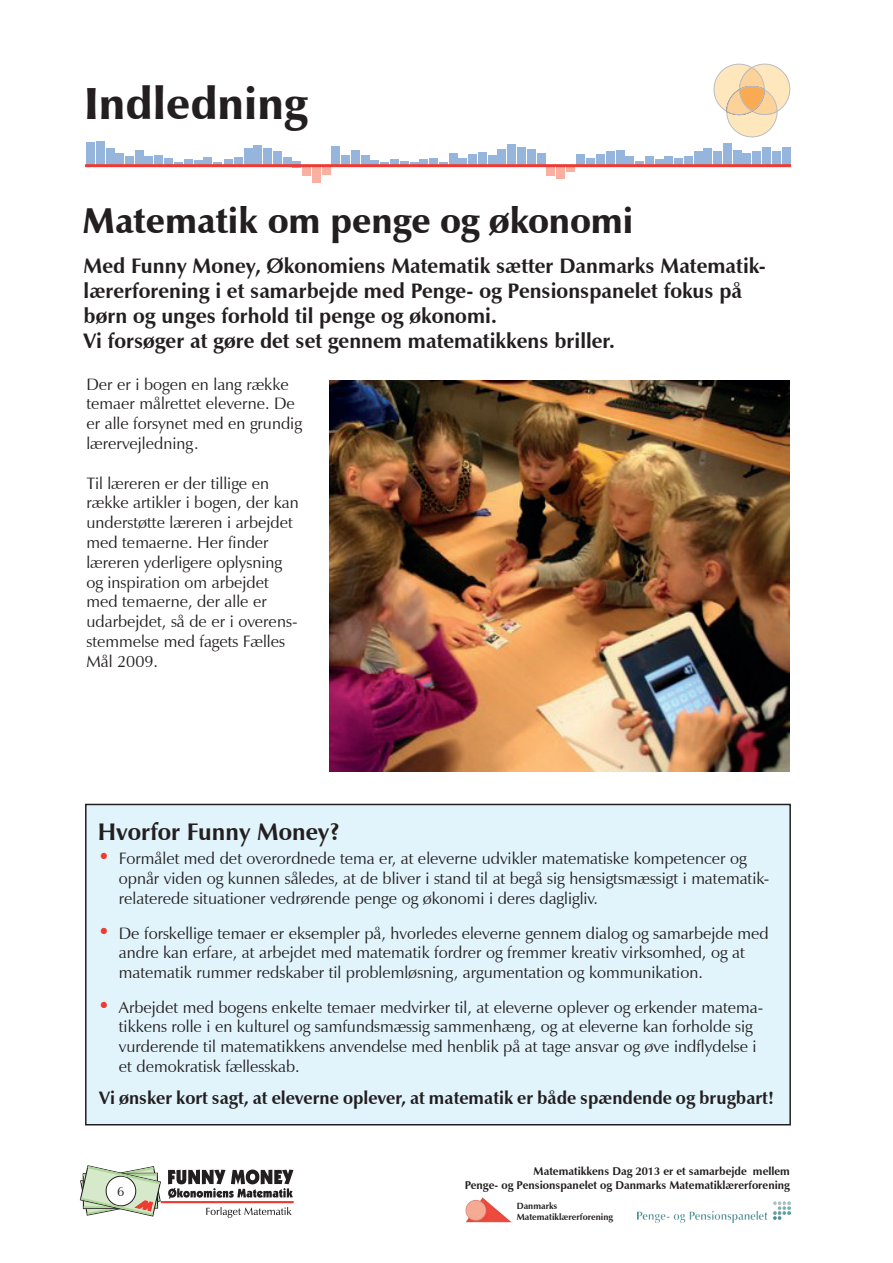
<style>
.page{position:relative;width:893px;height:1263px;background:#fff}
.page>*{position:absolute;margin:0;border:0;box-sizing:border-box;transform-origin:0 0}
.t1{font:900 45px "Zapf Humanist 601 BT";color:#231f20}
.t2{font:900 36px "Zapf Humanist 601 BT";color:#231f20}
.t3{font:700 24px "Zapf Humanist 601 BT";color:#231f20}
.t4{font:700 21px/25.2px "Zapf Humanist 601 BT";color:#231f20}
.t5{font:700 18px "Zapf Humanist 601 BT";color:#231f20}
.t6{font:16.5px/19.8px "Zapf Humanist 601 BT";color:#231f20}
.t7{font:13.5px "Zapf Humanist 601 BT";color:#231f20}
.t8{font:700 11.25px/13.5px "Zapf Humanist 601 BT";color:#231f20;text-align:right}
.t9{font:700 9px/10.8px "Zapf Humanist 601 BT";color:#231f20}
.s1{font-weight:700;font-size:21px;color:#ee3b32}
</style>
<div class="page">
<hr style="left:161px;top:1201px;width:133px;height:2px;background:#ee3b32">
<svg style="left:206px;top:1207px;width:86px;height:11px"></svg>
<svg style="left:168px;top:1169px;width:125px;height:30px"></svg>
<svg style="left:79px;top:1165px;width:83px;height:52px"></svg>
<div style="left:312px;top:165px;width:9px;height:18px;background:#f9b0a0"></div>
<div style="left:322px;top:167px;width:8px;height:7px;background:#f9b0a0"></div>
<div style="left:332px;top:147px;width:8px;height:18px;background:#95b5dc"></div>
<div style="left:341px;top:156px;width:9px;height:9px;background:#95b5dc"></div>
<div style="left:351px;top:151px;width:9px;height:14px;background:#95b5dc"></div>
<div style="left:361px;top:156px;width:8px;height:9px;background:#95b5dc"></div>
<div style="left:371px;top:160px;width:8px;height:5px;background:#95b5dc"></div>
<svg style="left:380px;top:162px;width:9px;height:2px"></svg>
<div style="left:390px;top:159px;width:9px;height:6px;background:#95b5dc"></div>
<svg style="left:400px;top:162px;width:8px;height:2px"></svg>
<div style="left:410px;top:162px;width:8px;height:5px;background:#95b5dc"></div>
<div style="left:420px;top:159px;width:8px;height:7px;background:#95b5dc"></div>
<div style="left:429px;top:158px;width:9px;height:9px;background:#95b5dc"></div>
<svg style="left:439px;top:162px;width:8px;height:2px"></svg>
<div style="left:458px;top:158px;width:9px;height:7px;background:#95b5dc"></div>
<div style="left:468px;top:155px;width:9px;height:10px;background:#95b5dc"></div>
<div style="left:478px;top:152px;width:8px;height:13px;background:#95b5dc"></div>
<div style="left:488px;top:155px;width:8px;height:10px;background:#95b5dc"></div>
<div style="left:498px;top:149px;width:8px;height:16px;background:#95b5dc"></div>
<div style="left:507px;top:144px;width:9px;height:21px;background:#95b5dc"></div>
<div style="left:517px;top:147px;width:8px;height:18px;background:#95b5dc"></div>
<div style="left:527px;top:150px;width:8px;height:16px;background:#95b5dc"></div>
<div style="left:537px;top:153px;width:8px;height:12px;background:#95b5dc"></div>
<div style="left:546px;top:166px;width:9px;height:10px;background:#f9b0a0"></div>
<div style="left:556px;top:166px;width:9px;height:13px;background:#f9b0a0"></div>
<svg style="left:566px;top:167px;width:8px;height:5px"></svg>
<div style="left:576px;top:154px;width:8px;height:11px;background:#95b5dc"></div>
<div style="left:586px;top:158px;width:9px;height:7px;background:#95b5dc"></div>
<div style="left:596px;top:154px;width:9px;height:11px;background:#95b5dc"></div>
<div style="left:606px;top:152px;width:9px;height:13px;background:#95b5dc"></div>
<div style="left:87px;top:143px;width:8px;height:22px;background:#95b5dc"></div>
<div style="left:96px;top:141px;width:8px;height:24px;background:#95b5dc"></div>
<div style="left:106px;top:148px;width:8px;height:17px;background:#95b5dc"></div>
<div style="left:116px;top:153px;width:8px;height:12px;background:#95b5dc"></div>
<div style="left:126px;top:156px;width:8px;height:9px;background:#95b5dc"></div>
<div style="left:135px;top:150px;width:8px;height:15px;background:#95b5dc"></div>
<div style="left:145px;top:157px;width:8px;height:8px;background:#95b5dc"></div>
<div style="left:155px;top:155px;width:8px;height:11px;background:#95b5dc"></div>
<div style="left:616px;top:150px;width:8px;height:15px;background:#95b5dc"></div>
<div style="left:626px;top:157px;width:8px;height:8px;background:#95b5dc"></div>
<div style="left:635px;top:161px;width:9px;height:6px;background:#95b5dc"></div>
<div style="left:645px;top:156px;width:8px;height:10px;background:#95b5dc"></div>
<div style="left:655px;top:159px;width:8px;height:7px;background:#95b5dc"></div>
<div style="left:665px;top:156px;width:8px;height:9px;background:#95b5dc"></div>
<div style="left:674px;top:159px;width:9px;height:6px;background:#95b5dc"></div>
<div style="left:684px;top:156px;width:8px;height:8px;background:#95b5dc"></div>
<div style="left:694px;top:151px;width:8px;height:15px;background:#95b5dc"></div>
<div style="left:704px;top:149px;width:8px;height:16px;background:#95b5dc"></div>
<div style="left:714px;top:151px;width:8px;height:14px;background:#95b5dc"></div>
<div style="left:723px;top:143px;width:8px;height:22px;background:#95b5dc"></div>
<div style="left:733px;top:150px;width:8px;height:15px;background:#95b5dc"></div>
<div style="left:743px;top:153px;width:8px;height:12px;background:#95b5dc"></div>
<div style="left:752px;top:151px;width:8px;height:13px;background:#95b5dc"></div>
<div style="left:762px;top:147px;width:8px;height:18px;background:#95b5dc"></div>
<div style="left:772px;top:151px;width:8px;height:14px;background:#95b5dc"></div>
<div style="left:782px;top:147px;width:8px;height:18px;background:#95b5dc"></div>
<div style="left:449px;top:154px;width:8px;height:12px;background:#95b5dc"></div>
<div style="left:165px;top:158px;width:8px;height:8px;background:#95b5dc"></div>
<svg style="left:175px;top:162px;width:8px;height:2px"></svg>
<div style="left:184px;top:159px;width:8px;height:7px;background:#95b5dc"></div>
<div style="left:194px;top:160px;width:8px;height:7px;background:#95b5dc"></div>
<div style="left:204px;top:158px;width:8px;height:8px;background:#95b5dc"></div>
<svg style="left:213px;top:162px;width:9px;height:2px"></svg>
<div style="left:224px;top:159px;width:8px;height:7px;background:#95b5dc"></div>
<div style="left:234px;top:157px;width:8px;height:8px;background:#95b5dc"></div>
<div style="left:244px;top:149px;width:8px;height:16px;background:#95b5dc"></div>
<div style="left:254px;top:146px;width:8px;height:19px;background:#95b5dc"></div>
<div style="left:263px;top:148px;width:9px;height:17px;background:#95b5dc"></div>
<div style="left:273px;top:151px;width:9px;height:14px;background:#95b5dc"></div>
<div style="left:283px;top:157px;width:8px;height:8px;background:#95b5dc"></div>
<div style="left:293px;top:161px;width:8px;height:6px;background:#95b5dc"></div>
<div style="left:302px;top:167px;width:9px;height:9px;background:#f9b0a0"></div>
<hr style="left:85px;top:164px;width:706px;height:3px;background:#ee3b32">
<img style="left:330px;top:381px;width:460px;height:391px">
<svg style="left:713px;top:64px;width:77px;height:73px"></svg>
<div style="left:86px;top:804px;width:704px;height:321px;background:#e1f4fc"></div>
<div style="left:85px;top:804px;width:706px;height:321px;border:2px solid #231f20"></div>
<img style="left:466px;top:1197px;width:45px;height:26px">
<img style="left:638px;top:1202px;width:153px;height:21px">
<h1 class="t1" style="left:84px;top:76px;width:224px">Indledning</h1>
<h2 class="t2" style="left:83px;top:198px;width:552px">Matematik om penge og økonomi</h2>
<p class="t4" style="left:84px;top:253px;width:684px">Med Funny Money, Økonomiens Matematik sætter Danmarks Matematik&shy;lærerforening i et samarbejde med Penge- og Pensionspanelet fokus på børn og unges forhold til penge og økonomi.<br>Vi forsøger at gøre det set gennem matematikkens briller.</p>
<p class="t6" style="left:86px;top:374px;width:217px">Der er i bogen en lang række temaer målrettet eleverne. De er alle forsynet med en grundig lærervejledning.</p>
<p class="t6" style="left:86px;top:473px;width:214px">Til læreren er der tillige en række artikler i bogen, der kan understøtte læreren i arbejdet med temaerne. Her finder læreren yderligere oplysning og inspiration om arbejdet med temaerne, der alle er udarbejdet, så de er i overens&shy;stemmelse med fagets Fælles<br>Mål 2009.</p>
<h3 class="t3" style="left:98px;top:817px;width:244px">Hvorfor Funny Money?</h3>
<p class="t6" style="left:119px;top:849px;width:652px;text-indent:-21px"><span class="s1">•</span> Formålet med det overordnede tema er, at eleverne udvikler matematiske kompetencer og opnår viden og kunnen således, at de bliver i stand til at begå sig hensigtsmæssigt i matematik&shy;relaterede situationer vedrørende penge og økonomi i deres dagligliv.</p>
<p class="t6" style="left:119px;top:923px;width:651px;text-indent:-21px"><span class="s1">•</span> De forskellige temaer er eksempler på, hvorledes eleverne gennem dialog og samarbejde med andre kan erfare, at arbejdet med matematik fordrer og fremmer kreativ virksomhed, og at matematik rummer redskaber til problemløsning, argumentation og kommunikation.</p>
<p class="t6" style="left:119px;top:997px;width:646px;text-indent:-21px"><span class="s1">•</span> Arbejdet med bogens enkelte temaer medvirker til, at eleverne oplever og erkender matema&shy;tikkens rolle i en kulturel og samfundsmæssig sammenhæng, og at eleverne kan forholde sig vurderende til matematikkens anvendelse med henblik på at tage ansvar og øve indflydelse i et demokratisk fællesskab.</p>
<p class="t5" style="left:99px;top:1087px;width:676px">Vi ønsker kort sagt, at eleverne oplever, at matematik er både spændende og brugbart!</p>
<p class="t7" style="left:117px;top:1183px;width:9px">6</p>
<p class="t8" style="left:465px;top:1164px;width:327px">Matematikkens Dag 2013 er et samarbejde mellem<br>Penge- og Pensionspanelet og Danmarks Matematiklærerforening</p>
<p class="t9" style="left:517px;top:1200px;width:98px">Danmarks<br>Matematiklærerforening</p>
</div>
